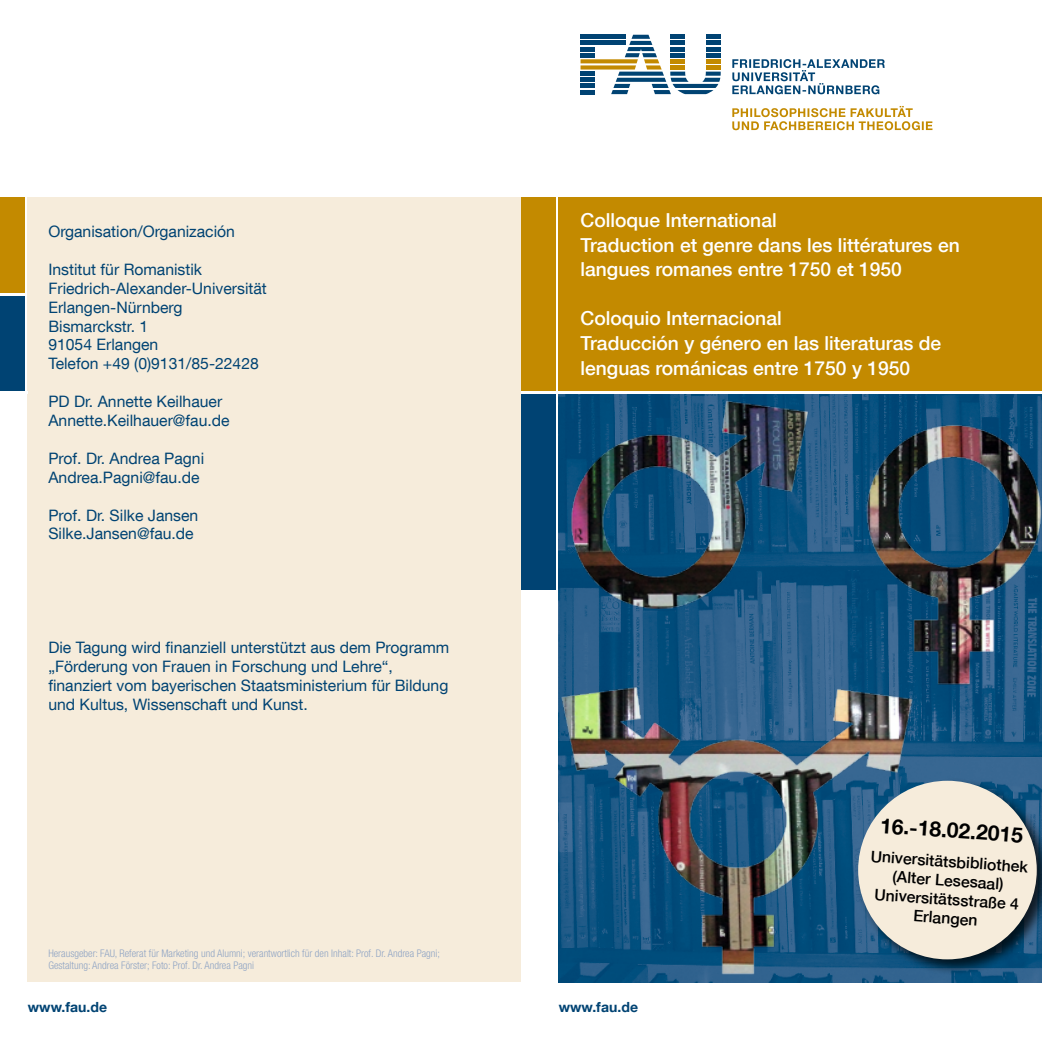
<style>
.page{position:relative;width:1042px;height:1042px;background:#fff}
.page>*{position:absolute;margin:0;border:0;box-sizing:border-box;transform-origin:0 0}
.t1{font:700 21px "Helvetica Neue LT Com";color:#000}
.t2{font:500 19.25px/24.5px "Helvetica Neue LT Com";color:#fff}
.t3{font:15.75px/18.9px "Helvetica Neue LT Com";color:#004373}
.t4{font:500 15.75px/18.9px "Helvetica Neue LT Com";color:#000;text-align:center}
.t5{font:700 14px "Helvetica Neue LT Com";letter-spacing:.005em;color:#004373}
.t6{font:300 condensed 10.5px/12.6px "Helvetica Neue LT Com";color:#8fa4c4}
</style>
<div class="page">
<div style="left:559px;top:196px;width:483px;height:197px;background:#c38a00"></div>
<div style="left:521px;top:196px;width:35px;height:197px;background:#c38a00"></div>
<div style="left:521px;top:393px;width:35px;height:196px;background:#004373"></div>
<hr style="left:521px;top:391px;width:521px;height:3px;background:#fff">
<div style="left:0;top:295px;width:25px;height:98px;background:#004373"></div>
<div style="left:0;top:196px;width:25px;height:99px;background:#c38a00"></div>
<div style="left:28px;top:393px;width:493px;height:589px;background:#f6ecdb"></div>
<div style="left:28px;top:196px;width:493px;height:228px;background:#f6ecdb"></div>
<hr style="left:0;top:391px;width:27px;height:3px;background:#fff">
<hr style="left:0;top:293px;width:26px;height:3px;background:#fff">
<svg style="left:732px;top:59px;width:153px;height:35px"></svg>
<svg style="left:580px;top:35px;width:141px;height:59px"></svg>
<svg style="left:732px;top:106px;width:200px;height:24px"></svg>
<img style="left:528px;top:369px;width:514px;height:614px">
<p class="t3" style="left:48px;top:222px;width:188px">Organisation/Organización</p>
<p class="t3" style="left:48px;top:259px;width:220px">Institut für Romanistik<br>Friedrich-Alexander-Universität<br>Erlangen-Nürnberg<br>Bismarckstr. 1<br>91054 Erlangen<br>Telefon +49 (0)9131/85-22428</p>
<p class="t3" style="left:48px;top:392px;width:183px">PD Dr. Annette Keilhauer<br>Annette.Keilhauer@fau.de</p>
<p class="t3" style="left:48px;top:448px;width:157px">Prof. Dr. Andrea Pagni<br>Andrea.Pagni@fau.de</p>
<p class="t3" style="left:48px;top:505px;width:151px">Prof. Dr. Silke Jansen<br>Silke.Jansen@fau.de</p>
<p class="t3" style="left:48px;top:637px;width:402px">Die Tagung wird finanziell unterstützt aus dem Programm „Förderung von Frauen in Forschung und Lehre“, finanziert vom bayerischen Staatsministerium für Bildung und Kultus, Wissenschaft und Kunst.</p>
<p class="t6" style="left:48px;top:946px;width:393px">Herausgeber: FAU, Referat für Marketing und Alumni; verantwortlich für den Inhalt: Prof. Dr. Andrea Pagni;<br>Gestaltung: Andrea Förster; Foto: Prof. Dr. Andrea Pagni</p>
<p class="t2" style="left:580px;top:208px;width:381px">Colloque International<br>Traduction et genre dans les littératures en langues romanes entre 1750 et 1950</p>
<p class="t2" style="left:580px;top:306px;width:362px">Coloquio Internacional<br>Traducción y género en las literaturas de lenguas románicas entre 1750 y 1950</p>
<h1 class="t1" style="left:881px;top:812px;width:144px;rotate:4deg">16.-18.02.2015</h1>
<p class="t4" style="left:871px;top:846px;width:159px;rotate:4deg">Universitätsbibliothek (Alter Lesesaal)<br>Universitätsstraße 4<br>Erlangen</p>
<p class="t5" style="left:28px;top:998px;width:81px">www.fau.de</p>
<p class="t5" style="left:559px;top:998px;width:81px">www.fau.de</p>
</div>
